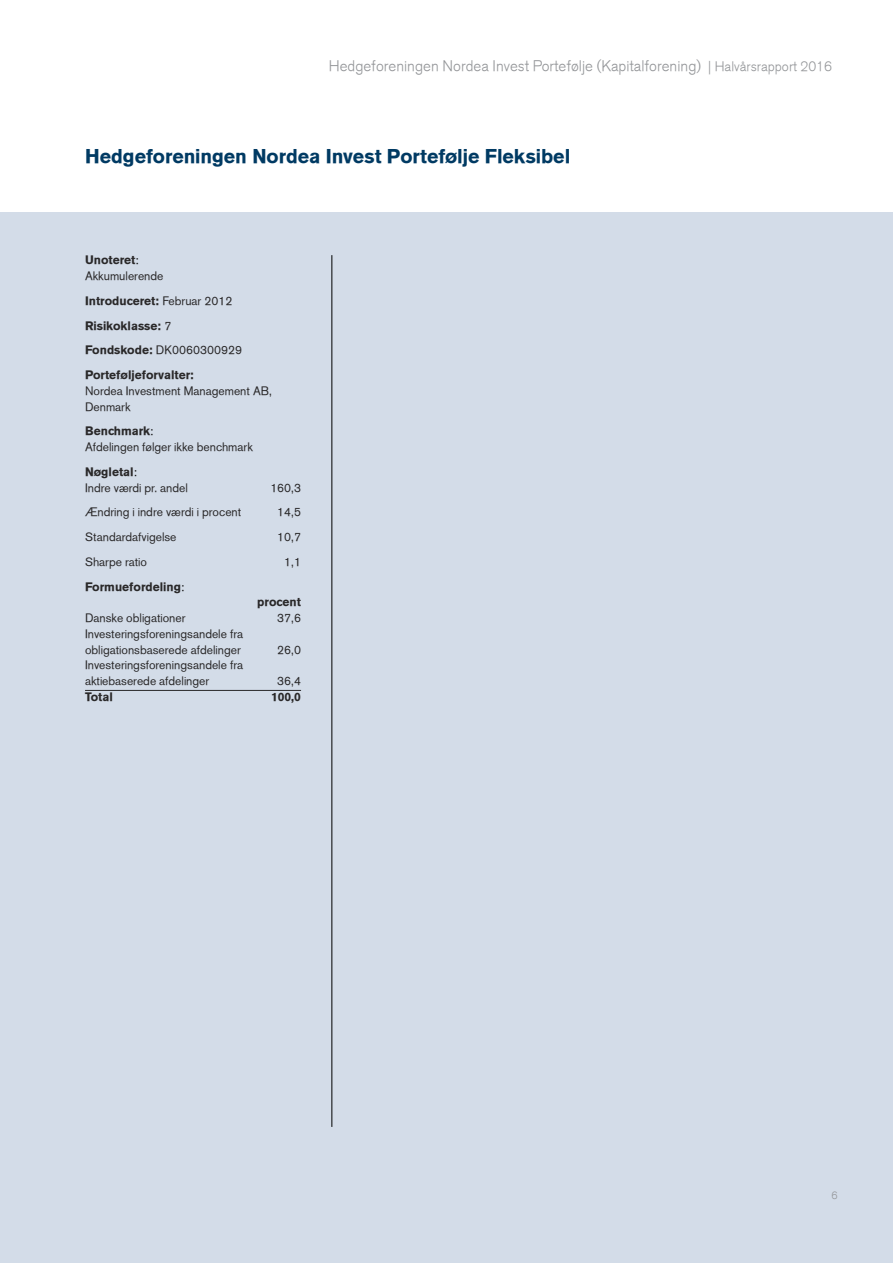
<style>
.page{position:relative;width:893px;height:1263px;background:#fff}
.page>*{position:absolute;margin:0;border:0;box-sizing:border-box;transform-origin:0 0}
.t1{font:700 19.5px "Akzidenz Grotesk Nordea";color:#003a63}
.t2{font:300 15px "Akzidenz Grotesk Nordea";color:#939598}
.t3{font:12px/15.8px "Akzidenz Grotesk Nordea";color:#292829}
.t4{font:700 12px/24.8px "Akzidenz Grotesk Nordea";color:#292829}
.t5{font:300 10.5px "Akzidenz Grotesk Nordea";color:#939598}
.s1{font-size:13.5px}
.s2{font-weight:700}
.s3{color:#000}
.s4{font-weight:400}
.s5{font-weight:400;color:#000}
</style>
<div class="page">
<div style="left:0;top:213px;width:893px;height:1050px;background:#d3dce8"></div>
<hr style="left:332px;top:255px;width:1px;height:872px;background:#000">
<hr style="left:85px;top:690px;width:216px;height:1px;background:#292829">
<p class="t2" style="left:329px;top:57px;width:505px">Hedgeforeningen Nordea Invest Portefølje (Kapitalforening) <span class="s1">| Halvårsrapport 2016</span></p>
<h1 class="t1" style="left:85px;top:145px;width:487px">Hedgeforeningen Nordea Invest Portefølje Fleksibel</h1>
<p class="t3" style="left:85px;top:252px;width:80px"><span class="s2">Unoteret</span><span class="s3">:<br></span>Akkumulerende</p>
<p class="t4" style="left:85px;top:288px;width:159px">Introduceret: <span class="s4">Februar 2012<br></span>Risikoklasse: <span class="s4">7<br></span>Fondskode: <span class="s4">DK0060300929<br></span>Porteføljeforvalter:</p>
<p class="t3" style="left:85px;top:383px;width:188px">Nordea Investment Management AB,<br>Denmark</p>
<p class="t3" style="left:85px;top:423px;width:169px"><span class="s2">Benchmark</span><span class="s3">:<br></span>Afdelingen følger ikke benchmark</p>
<p class="t3" style="left:85px;top:464px;width:104px"><span class="s2">Nøgletal</span><span class="s3">:<br></span>Indre værdi pr. andel</p>
<p class="t3" style="left:270px;top:480px;width:32px">160,3</p>
<p class="t3" style="left:85px;top:504px;width:158px">Ændring i indre værdi i procent</p>
<p class="t3" style="left:277px;top:504px;width:25px">14,5</p>
<p class="t3" style="left:85px;top:529px;width:93px">Standardafvigelse</p>
<p class="t3" style="left:277px;top:529px;width:25px">10,7</p>
<p class="t3" style="left:85px;top:554px;width:64px">Sharpe ratio</p>
<p class="t3" style="left:284px;top:554px;width:18px">1,1</p>
<p class="t4" style="left:85px;top:574px;width:101px">Formuefordeling<span class="s5">:</span></p>
<p class="t4" style="left:257px;top:590px;width:45px">procent</p>
<p class="t3" style="left:85px;top:610px;width:102px">Danske obligationer</p>
<p class="t3" style="left:277px;top:610px;width:25px">37,6</p>
<p class="t3" style="left:85px;top:626px;width:160px">Investeringsforeningsandele fra obligationsbaserede afdelinger</p>
<p class="t3" style="left:277px;top:642px;width:25px">26,0</p>
<p class="t3" style="left:85px;top:657px;width:160px">Investeringsforeningsandele fra aktiebaserede afdelinger</p>
<p class="t3" style="left:277px;top:673px;width:25px">36,4</p>
<p class="t4" style="left:85px;top:684px;width:30px">Total</p>
<p class="t4" style="left:271px;top:684px;width:31px">100,0</p>
<p class="t5" style="left:832px;top:1189px;width:8px">6</p>
</div>
